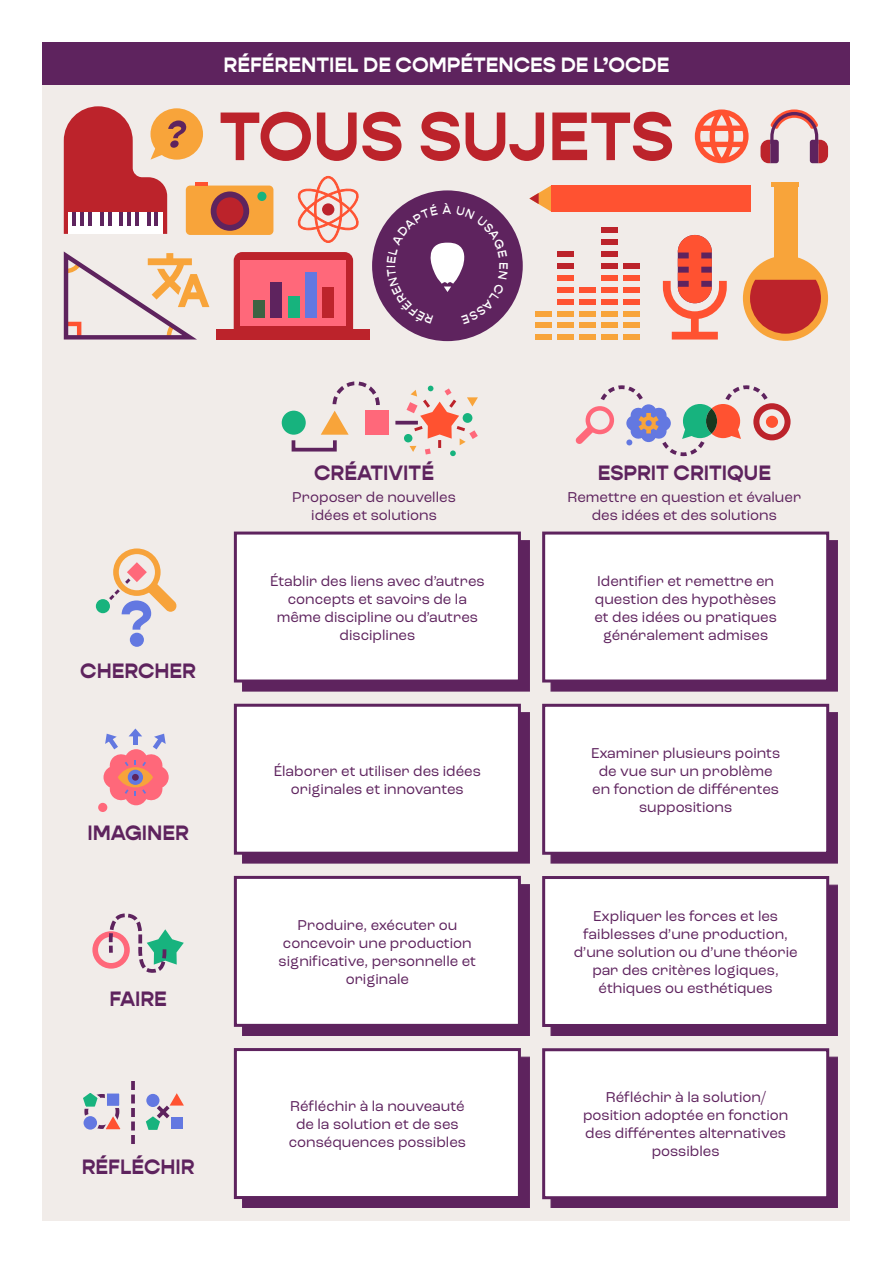
<style>
.page{position:relative;width:893px;height:1263px;background:#fff}
.page>*{position:absolute;margin:0;border:0;box-sizing:border-box;transform-origin:0 0}
.t1{font:700 69px "Gopher";color:#bc232b}
.t2{font:700 21px "Gopher";color:#5e235e}
.t3{font:700 21px "Gopher";color:#fff}
.t4{font:15px/18px "Roc Grotesk";color:#5e235e;text-align:center}
.t5{font:500 12.3px "Gopher";color:#fff}
</style>
<div class="page">
<div style="left:43px;top:43px;width:807px;height:1177px;background:#f1ece9"></div>
<div style="left:242px;top:540px;width:287px;height:151px;background:#5e235e"></div>
<div style="left:235px;top:533px;width:284px;height:148px;background:#fff"></div>
<div style="left:234px;top:531px;width:287px;height:151px;border:3px solid #5e235e"></div>
<div style="left:551px;top:540px;width:287px;height:151px;background:#5e235e"></div>
<div style="left:544px;top:533px;width:284px;height:148px;background:#fff"></div>
<div style="left:542px;top:531px;width:287px;height:151px;border:3px solid #5e235e"></div>
<div style="left:242px;top:712px;width:287px;height:151px;background:#5e235e"></div>
<div style="left:235px;top:705px;width:284px;height:148px;background:#fff"></div>
<div style="left:234px;top:704px;width:287px;height:151px;border:3px solid #5e235e"></div>
<div style="left:242px;top:884px;width:287px;height:151px;background:#5e235e"></div>
<div style="left:235px;top:877px;width:284px;height:148px;background:#fff"></div>
<div style="left:234px;top:876px;width:287px;height:151px;border:3px solid #5e235e"></div>
<div style="left:242px;top:1056px;width:287px;height:151px;background:#5e235e"></div>
<div style="left:235px;top:1049px;width:284px;height:148px;background:#fff"></div>
<div style="left:234px;top:1048px;width:287px;height:151px;border:3px solid #5e235e"></div>
<div style="left:551px;top:712px;width:287px;height:151px;background:#5e235e"></div>
<div style="left:544px;top:705px;width:284px;height:148px;background:#fff"></div>
<div style="left:542px;top:704px;width:287px;height:151px;border:3px solid #5e235e"></div>
<div style="left:551px;top:884px;width:287px;height:151px;background:#5e235e"></div>
<div style="left:544px;top:877px;width:284px;height:148px;background:#fff"></div>
<div style="left:542px;top:876px;width:287px;height:151px;border:3px solid #5e235e"></div>
<div style="left:551px;top:1057px;width:287px;height:151px;background:#5e235e"></div>
<div style="left:544px;top:1050px;width:284px;height:148px;background:#fff"></div>
<div style="left:542px;top:1048px;width:287px;height:151px;border:3px solid #5e235e"></div>
<div style="left:535px;top:334px;width:17px;height:6px;background:#f8a43a"></div>
<div style="left:535px;top:322px;width:17px;height:6px;background:#f8a43a"></div>
<div style="left:535px;top:311px;width:17px;height:5px;background:#f8a43a"></div>
<div style="left:557px;top:334px;width:17px;height:6px;background:#f8a43a"></div>
<div style="left:557px;top:322px;width:17px;height:6px;background:#f8a43a"></div>
<div style="left:557px;top:311px;width:17px;height:5px;background:#f8a43a"></div>
<div style="left:557px;top:299px;width:17px;height:6px;background:#ff5231"></div>
<div style="left:557px;top:287px;width:17px;height:6px;background:#ff5231"></div>
<div style="left:557px;top:275px;width:17px;height:6px;background:#ff5231"></div>
<div style="left:557px;top:263px;width:17px;height:6px;background:#bc232b"></div>
<div style="left:557px;top:251px;width:17px;height:6px;background:#bc232b"></div>
<div style="left:579px;top:334px;width:17px;height:6px;background:#f8a43a"></div>
<div style="left:579px;top:322px;width:17px;height:6px;background:#f8a43a"></div>
<div style="left:579px;top:311px;width:17px;height:5px;background:#f8a43a"></div>
<div style="left:579px;top:299px;width:17px;height:6px;background:#ff5231"></div>
<div style="left:579px;top:287px;width:17px;height:6px;background:#ff5231"></div>
<div style="left:601px;top:334px;width:17px;height:6px;background:#f8a43a"></div>
<div style="left:601px;top:322px;width:17px;height:6px;background:#f8a43a"></div>
<div style="left:601px;top:311px;width:17px;height:5px;background:#f8a43a"></div>
<div style="left:601px;top:299px;width:17px;height:6px;background:#ff5231"></div>
<div style="left:601px;top:287px;width:17px;height:6px;background:#ff5231"></div>
<div style="left:601px;top:275px;width:17px;height:6px;background:#ff5231"></div>
<div style="left:601px;top:263px;width:17px;height:6px;background:#bc232b"></div>
<div style="left:601px;top:251px;width:17px;height:6px;background:#bc232b"></div>
<div style="left:601px;top:239px;width:17px;height:6px;background:#bc232b"></div>
<div style="left:601px;top:227px;width:17px;height:6px;background:#bc232b"></div>
<div style="left:623px;top:334px;width:17px;height:6px;background:#f8a43a"></div>
<div style="left:623px;top:322px;width:17px;height:6px;background:#f8a43a"></div>
<div style="left:623px;top:311px;width:17px;height:5px;background:#f8a43a"></div>
<div style="left:623px;top:299px;width:17px;height:6px;background:#ff5231"></div>
<div style="left:623px;top:287px;width:17px;height:6px;background:#ff5231"></div>
<div style="left:623px;top:275px;width:17px;height:6px;background:#ff5231"></div>
<div style="left:623px;top:263px;width:17px;height:6px;background:#bc232b"></div>
<svg style="left:64px;top:251px;width:145px;height:88px"></svg>
<div style="left:186px;top:186px;width:87px;height:49px;background:#f8a43a;border-radius:4px"></div>
<svg style="left:211px;top:191px;width:38px;height:40px"></svg>
<div style="left:257px;top:192px;width:9px;height:9px;background:#17b37d;border-radius:50%"></div>
<hr style="left:195px;top:182px;width:13px;height:4px;background:#ff5230">
<svg style="left:234px;top:252px;width:119px;height:77px;background:#c12a33"></svg>
<div style="left:241px;top:261px;width:105px;height:65px;background:#ff687a"></div>
<div style="left:217px;top:329px;width:153px;height:10px;background:#bc232b"></div>
<div style="left:253px;top:300px;width:12px;height:18px;background:#3d6343"></div>
<div style="left:322px;top:287px;width:12px;height:31px;background:#bd242b"></div>
<div style="left:270px;top:282px;width:12px;height:36px;background:#5e235e"></div>
<div style="left:305px;top:272px;width:12px;height:46px;background:#6378e1"></div>
<div style="left:288px;top:296px;width:12px;height:22px;background:#17b37d"></div>
<div style="left:743px;top:256px;width:85px;height:85px;background:#f8a43a;border-radius:50%"></div>
<div style="left:774px;top:186px;width:23px;height:79px;background:#f8a43a"></div>
<div style="left:772px;top:182px;width:27px;height:5px;background:#f8a43a"></div>
<svg style="left:750px;top:280px;width:71px;height:54px;background:#c53a33"></svg>
<svg style="left:695px;top:109px;width:54px;height:54px"></svg>
<svg style="left:529px;top:185px;width:22px;height:27px"></svg>
<div style="left:551px;top:185px;width:200px;height:27px;background:#ff5231"></div>
<svg style="left:663px;top:235px;width:64px;height:104px"></svg>
<svg style="left:760px;top:109px;width:68px;height:54px"></svg>
<svg style="left:297px;top:176px;width:62px;height:67px"></svg>
<div style="left:322px;top:203px;width:12px;height:12px;background:#bc232b;border-radius:50%"></div>
<div style="left:96px;top:599px;width:14px;height:14px;background:#17b37d;border-radius:50%"></div>
<div style="left:130px;top:633px;width:14px;height:14px;background:#6378e1;border-radius:50%"></div>
<svg style="left:109px;top:548px;width:68px;height:82px"></svg>
<div style="left:98px;top:803px;width:9px;height:9px;background:#ff687a;border-radius:50%"></div>
<svg style="left:104px;top:728px;width:65px;height:77px"></svg>
<div style="left:92px;top:931px;width:38px;height:38px;border:6px solid #ff687a;border-radius:50%"></div>
<svg style="left:104px;top:913px;width:80px;height:60px"></svg>
<svg style="left:83px;top:1081px;width:52px;height:63px"></svg>
<svg style="left:146px;top:1093px;width:38px;height:37px"></svg>
<div style="left:282px;top:411px;width:24px;height:24px;background:#17b37e;border-radius:50%"></div>
<div style="left:365px;top:411px;width:24px;height:24px;background:#ff687a"></div>
<div style="left:292px;top:438px;width:45px;height:13px;border:4px solid #5e235e"></div>
<hr style="left:395px;top:421px;width:23px;height:3px;background:#5e235e">
<svg style="left:406px;top:386px;width:72px;height:70px"></svg>
<svg style="left:321px;top:381px;width:61px;height:54px"></svg>
<div style="left:766px;top:416px;width:12px;height:12px;background:#ff5231;border-radius:50%"></div>
<div style="left:753px;top:403px;width:37px;height:37px;border:6px solid #bc232b;border-radius:50%"></div>
<svg style="left:575px;top:385px;width:196px;height:72px"></svg>
<div style="left:43px;top:43px;width:807px;height:42px;background:#5e235e"></div>
<div style="left:372px;top:190px;width:151px;height:151px;background:#5e235e;border-radius:50%"></div>
<div style="left:151px;top:108px;width:52px;height:52px;background:#f8a43a;border-radius:50%"></div>
<svg style="left:64px;top:106px;width:123px;height:128px"></svg>
<svg style="left:387px;top:204px;width:121px;height:120px"></svg>
<h2 class="t3" style="left:224px;top:52px;width:447px">RÉFÉRENTIEL DE COMPÉTENCES DE L’OCDE</h2>
<h1 class="t1" style="left:219px;top:95px;width:457px">TOUS SUJETS</h1>
<p class="t5" style="left:384px;top:267px;width:5px;rotate:-90deg">I</p>
<p class="t5" style="left:442px;top:202px;width:10px">À</p>
<h2 class="t2" style="left:80px;top:658px;width:117px">CHERCHER</h2>
<h2 class="t2" style="left:87px;top:821px;width:103px">IMAGINER</h2>
<h2 class="t2" style="left:109px;top:986px;width:59px">FAIRE</h2>
<h2 class="t2" style="left:82px;top:1154px;width:114px">RÉFLÉCHIR</h2>
<h2 class="t2" style="left:314px;top:460px;width:121px">CRÉATIVITÉ</h2>
<p class="t4" style="left:292px;top:488px;width:165px">Proposer de nouvelles idées et solutions</p>
<h2 class="t2" style="left:598px;top:460px;width:175px">ESPRIT CRITIQUE</h2>
<p class="t4" style="left:567px;top:488px;width:235px">Remettre en question et évaluer des idées et des solutions</p>
<p class="t4" style="left:270px;top:572px;width:216px">Établir des liens avec d’autres concepts et savoirs de la même discipline ou d’autres disciplines</p>
<p class="t4" style="left:594px;top:572px;width:184px">Identifier et remettre en question des hypothèses et des idées ou pratiques généralement admises</p>
<p class="t4" style="left:274px;top:762px;width:209px">Élaborer et utiliser des idées originales et innovantes</p>
<p class="t4" style="left:279px;top:916px;width:199px">Produire, exécuter ou concevoir une production significative, personnelle et originale</p>
<p class="t4" style="left:289px;top:1097px;width:179px">Réfléchir à la nouveauté de la solution et de ses conséquences possibles</p>
<p class="t4" style="left:591px;top:744px;width:191px">Examiner plusieurs points de vue sur un problème en fonction de différentes suppositions</p>
<p class="t4" style="left:574px;top:907px;width:225px">Expliquer les forces et les faiblesses d’une production, d’une solution ou d’une théorie par des critères logiques, éthiques ou esthétiques</p>
<p class="t4" style="left:583px;top:1088px;width:207px">Réfléchir à la solution/ position adoptée en fonction des différentes alternatives possibles</p>
</div>
